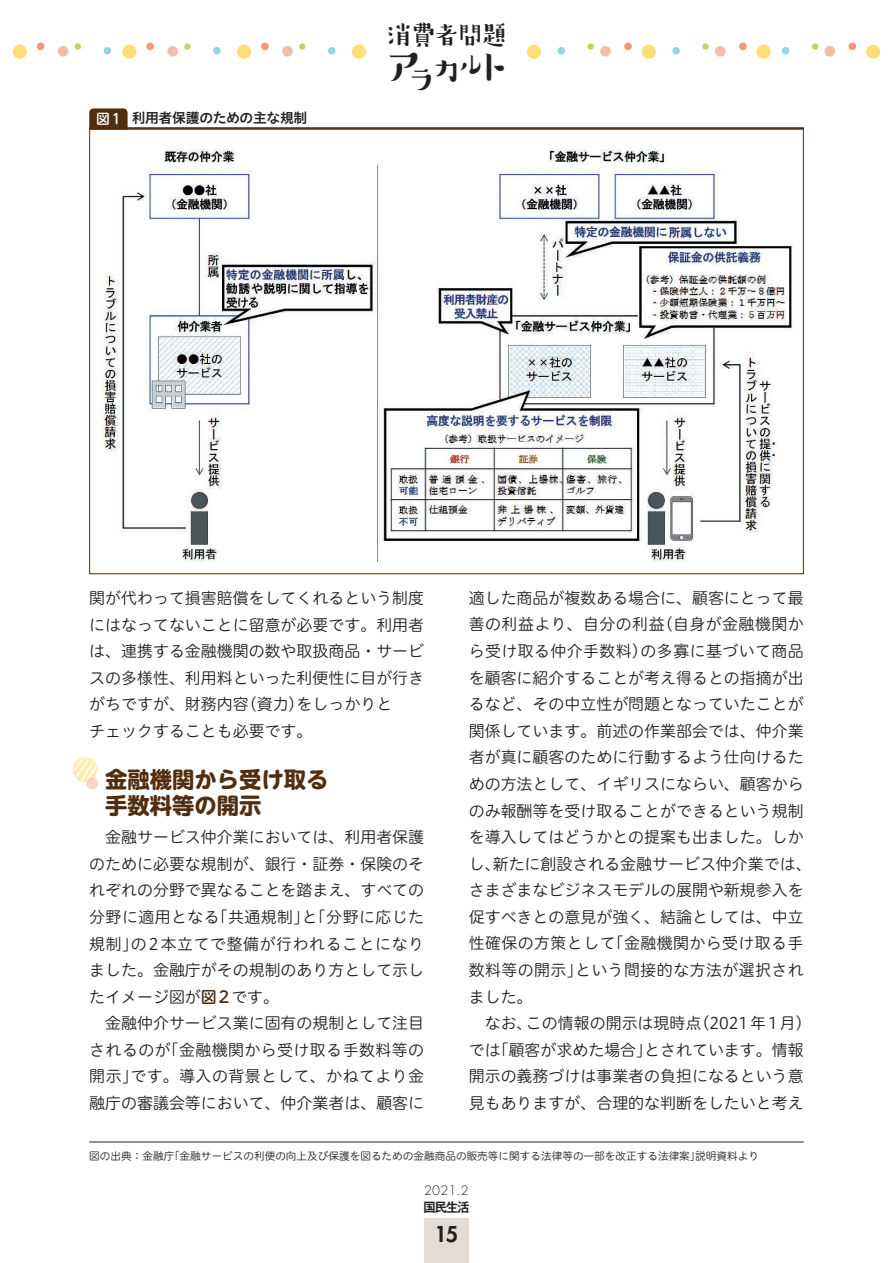
<style>
.page{position:relative;width:893px;height:1263px;background:#fff}
.page>*{position:absolute;margin:0;border:0;box-sizing:border-box;transform-origin:0 0}
.t1{font:500 47.85px "Suzumushi Std";color:#231f20}
.t2{font:500 27.15px "Suzumushi Std";letter-spacing:-.12em;color:#231f20}
.t3{font:700 22.35px/25.5px "UD Shin M Go Pro";color:#512e10}
.t4{font:800 21.3px "Futura Std";color:#231f20}
.t5{font:15.9px/26.5px "Hiragino UD Sans R Std N W3";color:#231f20}
.t6{font:13.8px "Hiragino UD Sans Std N W6";letter-spacing:-.025em;color:#231f20}
.t7{font:300 12.75px "Futura Std";color:#231f20}
.t8{font:700 12.75px "Gothic MB101 Pro De";color:#231f20;scale:.95 1}
.t9{font:10.65px "Hiragino UD Sans R Std N W3";color:#231f20}
.s1{font-family:"UD Shin M Go Pro";font-weight:500;color:#fff}
.s2{font-size:39.9px}
.s3{font-size:43.05px}
.s4{font-family:"UD Shin M Go Pro";font-weight:500;color:#512e10}
</style>
<div class="page">
<div style="left:13px;top:45px;width:14px;height:14px;background:#ffde77;border-radius:50%"></div>
<div style="left:37px;top:43px;width:7px;height:7px;background:#f6977a;border-radius:50%"></div>
<div style="left:58px;top:46px;width:10px;height:11px;background:#f4bda8;border-radius:50%"></div>
<div style="left:75px;top:43px;width:6px;height:7px;background:#bbd75e;border-radius:50%"></div>
<div style="left:104px;top:47px;width:7px;height:8px;background:#91d6e3;border-radius:50%"></div>
<div style="left:122px;top:45px;width:14px;height:14px;background:#ffde77;border-radius:50%"></div>
<div style="left:146px;top:43px;width:8px;height:7px;background:#f6977a;border-radius:50%"></div>
<div style="left:167px;top:46px;width:11px;height:11px;background:#f4bda8;border-radius:50%"></div>
<svg style="left:184px;top:43px;width:7px;height:7px"></svg>
<div style="left:213px;top:47px;width:8px;height:8px;background:#91d6e3;border-radius:50%"></div>
<div style="left:237px;top:45px;width:14px;height:14px;background:#ffde77;border-radius:50%"></div>
<div style="left:261px;top:43px;width:8px;height:7px;background:#f6977a;border-radius:50%"></div>
<div style="left:282px;top:46px;width:11px;height:11px;background:#f4bda8;border-radius:50%"></div>
<div style="left:299px;top:43px;width:6px;height:7px;background:#bbd75e;border-radius:50%"></div>
<div style="left:328px;top:47px;width:7px;height:8px;background:#91d6e3;border-radius:50%"></div>
<div style="left:352px;top:45px;width:14px;height:14px;background:#ffde77;border-radius:50%"></div>
<div style="left:866px;top:45px;width:14px;height:14px;background:#ffde77;border-radius:50%"></div>
<div style="left:849px;top:43px;width:7px;height:7px;background:#f6977a;border-radius:50%"></div>
<div style="left:824px;top:46px;width:11px;height:11px;background:#f4bda8;border-radius:50%"></div>
<div style="left:812px;top:43px;width:6px;height:7px;background:#bbd75e;border-radius:50%"></div>
<div style="left:782px;top:47px;width:7px;height:8px;background:#91d6e3;border-radius:50%"></div>
<div style="left:757px;top:45px;width:14px;height:14px;background:#ffde77;border-radius:50%"></div>
<div style="left:739px;top:43px;width:8px;height:7px;background:#f6977a;border-radius:50%"></div>
<div style="left:715px;top:46px;width:11px;height:11px;background:#f4bda8;border-radius:50%"></div>
<svg style="left:702px;top:43px;width:7px;height:7px"></svg>
<div style="left:672px;top:47px;width:8px;height:8px;background:#91d6e3;border-radius:50%"></div>
<div style="left:642px;top:45px;width:14px;height:14px;background:#ffde77;border-radius:50%"></div>
<div style="left:624px;top:43px;width:8px;height:7px;background:#f6977a;border-radius:50%"></div>
<div style="left:600px;top:46px;width:11px;height:11px;background:#f4bda8;border-radius:50%"></div>
<div style="left:587px;top:43px;width:7px;height:7px;background:#bbd75e;border-radius:50%"></div>
<div style="left:558px;top:47px;width:7px;height:8px;background:#91d6e3;border-radius:50%"></div>
<div style="left:527px;top:45px;width:14px;height:14px;background:#ffde77;border-radius:50%"></div>
<div style="left:424px;top:1218px;width:45px;height:45px;background:#e3dcd2"></div>
<svg style="left:72px;top:757px;width:26px;height:24px"></svg>
<svg style="left:86px;top:777px;width:12px;height:12px"></svg>
<svg style="left:89px;top:108px;width:39px;height:20px"></svg>
<img style="left:101px;top:149px;width:691px;height:412px">
<hr style="left:89px;top:128px;width:715px;height:2px;background:#512e10">
<hr style="left:89px;top:1142px;width:715px;height:1px;background:#231f20">
<p class="t6" style="left:96px;top:107px;width:213px"><span class="s1">図1</span> 利用者保護のための主な規制</p>
<h2 class="t2" style="left:386px;top:17px;width:124px">消費者問題</h2>
<h1 class="t1" style="left:378px;top:35px;width:137px">ア<sub>ラ</sub><span class="s2">カ</span><sup>ル</sup><span class="s3">ト</span></h1>
<p class="t5" style="left:89px;top:584px;width:336px">関が代わって損害賠償をしてくれるという制度にはなってないことに留意が必要です。利用者は、連携する金融機関の数や取扱商品・サービスの多様性、利用料といった利便性に目が行きがちですが、財務内容（資力）をしっかりと<br>チェックすることも必要です。</p>
<h3 class="t3" style="left:105px;top:766px;width:225px">金融機関から受け取る手数料等の開示</h3>
<p class="t5" style="left:89px;top:823px;width:336px;text-align:justify;text-indent:16px">金融サービス仲介業においては、利用者保護のために必要な規制が、銀行・証券・保険のそれぞれの分野で異なることを踏まえ、すべての分野に適用となる「共通規制」と「分野に応じた規制」の2本立てで整備が行われることになりました。金融庁がその規制のあり方として示したイメージ図が<span class="s4">図2</span>です。</p>
<p class="t5" style="left:89px;top:1009px;width:336px;text-align:justify;text-indent:16px">金融仲介サービス業に固有の規制として注目されるのが「金融機関から受け取る手数料等の開示」です。導入の背景として、かねてより金融庁の審議会等において、仲介業者は、顧客に</p>
<p class="t5" style="left:469px;top:584px;width:344px">適した商品が複数ある場合に、顧客にとって最善の利益より、自分の利益（自身が金融機関から受け取る仲介手数料）の多寡に基づいて商品を顧客に紹介することが考え得るとの指摘が出るなど、その中立性が問題となっていたことが関係しています。前述の作業部会では、仲介業者が真に顧客のために行動するよう仕向けるための方法として、イギリスにならい、顧客からのみ報酬等を受け取ることができるという規制を導入してはどうかとの提案も出ました。しかし、新たに創設される金融サービス仲介業では、さまざまなビジネスモデルの展開や新規参入を促すべきとの意見が強く、結論としては、中立性確保の方策として「金融機関から受け取る手数料等の開示」という間接的な方法が選択されました。</p>
<p class="t5" style="left:469px;top:1009px;width:344px;text-indent:16px">なお、この情報の開示は現時点（2021年1月）では「顧客が求めた場合」とされています。情報開示の義務づけは事業者の負担になるという意見もありますが、合理的な判断をしたいと考え</p>
<p class="t9" style="left:89px;top:1147px;width:671px">図の出典：金融庁「金融サービスの利便の向上及び保護を図るための金融商品の販売等に関する法律等の一部を改正する法律案」説明資料より</p>
<p class="t7" style="left:424px;top:1182px;width:46px">2021.2</p>
<p class="t8" style="left:423px;top:1196px;width:50px">国民生活</p>
<h3 class="t4" style="left:434px;top:1221px;width:25px">15</h3>
</div>
